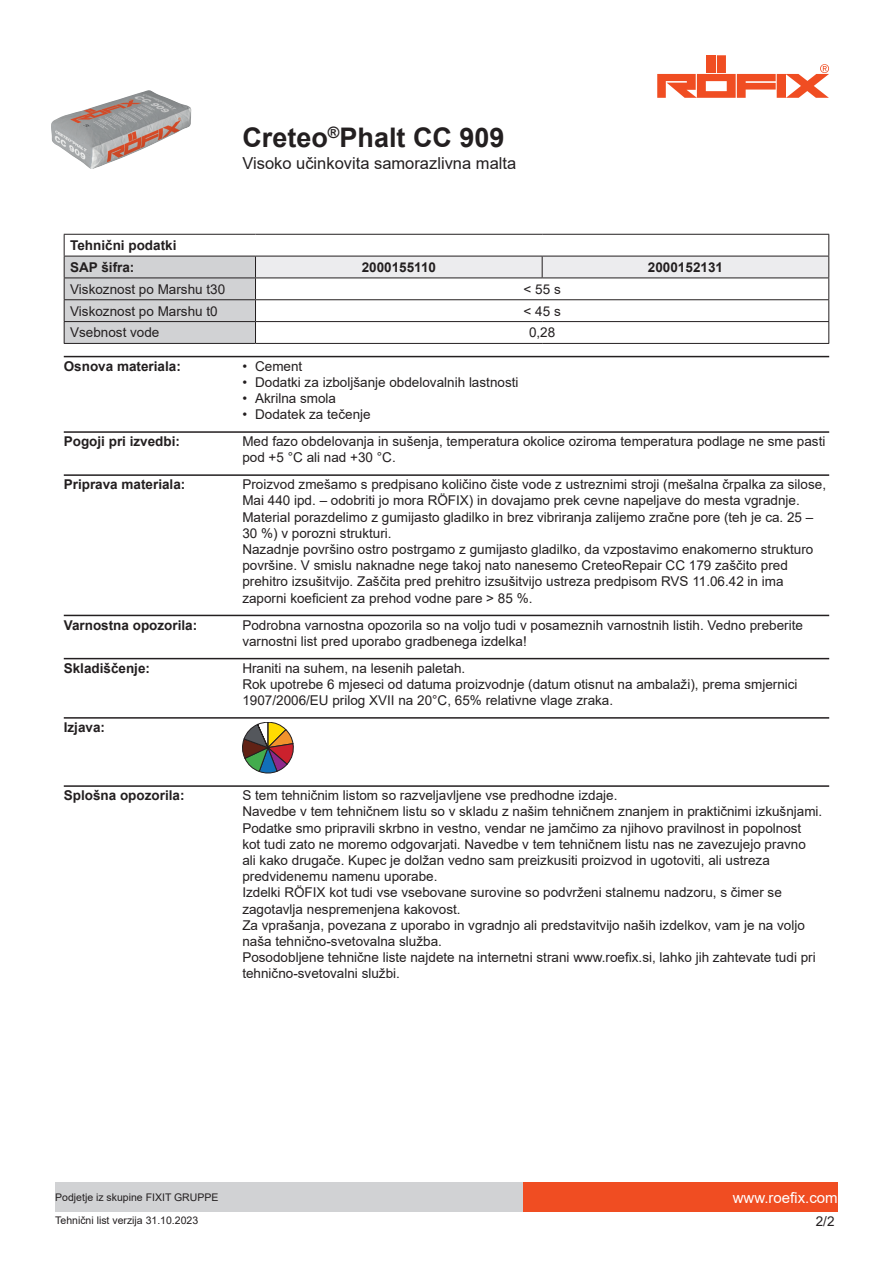
<style>
.page{position:relative;width:893px;height:1263px;background:#fff}
.page>*{position:absolute;margin:0;border:0;box-sizing:border-box;transform-origin:0 0}
.t1{font:700 27px "Arial";color:#231f20}
.t2{font:16.5px "Arial";color:#231f20}
.t3{font:15px "Arial";color:#fff}
.t4{font:13.5px/16.2px "Arial";color:#231f20}
.t5{font:700 13.5px/21.9px "Arial";color:#231f20}
.t6{font:10.5px "Arial";color:#231f20}
</style>
<div class="page">
<img style="left:51px;top:90px;width:140px;height:79px">
<div style="left:717px;top:55px;width:9px;height:18px;background:#f04d22"></div>
<div style="left:707px;top:55px;width:9px;height:18px;background:#f04d22"></div>
<svg style="left:657px;top:64px;width:172px;height:34px"></svg>
<div style="left:523px;top:1182px;width:315px;height:30px;background:#f04d22"></div>
<div style="left:55px;top:1182px;width:468px;height:30px;background:#d1d2d4"></div>
<hr style="left:64px;top:234px;width:191px;height:1px;background:#231f20">
<hr style="left:255px;top:234px;width:287px;height:1px;background:#231f20">
<hr style="left:542px;top:234px;width:287px;height:1px;background:#231f20">
<svg style="left:64px;top:235px;width:765px;height:108px"></svg>
<hr style="left:64px;top:343px;width:191px;height:1px;background:#231f20">
<hr style="left:255px;top:343px;width:287px;height:1px;background:#231f20">
<hr style="left:542px;top:343px;width:287px;height:1px;background:#231f20">
<hr style="left:64px;top:356px;width:765px;height:1px;background:#231f20">
<hr style="left:64px;top:431px;width:765px;height:2px;background:#231f20">
<hr style="left:64px;top:474px;width:765px;height:2px;background:#231f20">
<hr style="left:64px;top:615px;width:765px;height:1px;background:#231f20">
<hr style="left:64px;top:658px;width:765px;height:1px;background:#231f20">
<hr style="left:64px;top:717px;width:765px;height:2px;background:#231f20">
<svg style="left:242px;top:722px;width:51px;height:51px"></svg>
<hr style="left:64px;top:785px;width:765px;height:2px;background:#231f20">
<p class="t5" style="left:70px;top:235px;width:108px">Tehnični podatki<br>SAP šifra:</p>
<h1 class="t1" style="left:242px;top:119px;width:264px">Creteo<sup>®</sup>Phalt CC 909</h1>
<p class="t2" style="left:242px;top:152px;width:275px">Visoko učinkovita samorazlivna malta</p>
<p class="t5" style="left:362px;top:256px;width:76px">2000155110</p>
<p class="t5" style="left:648px;top:256px;width:77px">2000152131</p>
<p class="t4" style="left:70px;top:281px;width:157px">Viskoznost po Marshu t30</p>
<p class="t4" style="left:524px;top:281px;width:39px">&lt; 55 s</p>
<p class="t4" style="left:70px;top:303px;width:149px">Viskoznost po Marshu t0</p>
<p class="t4" style="left:524px;top:303px;width:39px">&lt; 45 s</p>
<p class="t4" style="left:70px;top:324px;width:91px">Vsebnost vode</p>
<p class="t4" style="left:529px;top:324px;width:28px">0,28</p>
<p class="t5" style="left:64px;top:355px;width:119px">Osnova materiala:</p>
<p class="t4" style="left:242px;top:358px;width:62px">• Cement</p>
<p class="t4" style="left:242px;top:374px;width:278px">• Dodatki za izboljšanje obdelovalnih lastnosti</p>
<p class="t4" style="left:242px;top:390px;width:95px">• Akrilna smola</p>
<p class="t4" style="left:242px;top:406px;width:130px">• Dodatek za tečenje</p>
<p class="t5" style="left:64px;top:431px;width:118px">Pogoji pri izvedbi:</p>
<p class="t4" style="left:242px;top:433px;width:585px">Med fazo obdelovanja in sušenja, temperatura okolice oziroma temperatura podlage ne sme pasti pod +5 °C ali nad +30 °C.</p>
<p class="t5" style="left:64px;top:474px;width:123px">Priprava materiala:</p>
<p class="t4" style="left:242px;top:476px;width:585px">Proizvod zmešamo s predpisano količino čiste vode z ustreznimi stroji (mešalna črpalka za silose, Mai 440 ipd. – odobriti jo mora RÖFIX) in dovajamo prek cevne napeljave do mesta vgradnje.<br>Material porazdelimo z gumijasto gladilko in brez vibriranja zalijemo zračne pore (teh je ca. 25 – 30 %) v porozni strukturi.<br>Nazadnje površino ostro postrgamo z gumijasto gladilko, da vzpostavimo enakomerno strukturo površine. V smislu naknadne nege takoj nato nanesemo CreteoRepair CC 179 zaščito pred prehitro izsušitvijo. Zaščita pred prehitro izsušitvijo ustreza predpisom RVS 11.06.42 in ima zaporni koeficient za prehod vodne pare &gt; 85 %.</p>
<p class="t5" style="left:64px;top:614px;width:135px">Varnostna opozorila:</p>
<p class="t4" style="left:242px;top:617px;width:562px">Podrobna varnostna opozorila so na voljo tudi v posameznih varnostnih listih. Vedno preberite varnostni list pred uporabo gradbenega izdelka!</p>
<p class="t5" style="left:64px;top:657px;width:88px">Skladiščenje:</p>
<p class="t4" style="left:242px;top:660px;width:557px">Hraniti na suhem, na lesenih paletah.<br>Rok upotrebe 6 mjeseci od datuma proizvodnje (datum otisnut na ambalaži), prema smjernici<br>1907/2006/EU prilog XVII na 20°C, 65% relativne vlage zraka.</p>
<p class="t5" style="left:64px;top:716px;width:43px">Izjava:</p>
<p class="t5" style="left:64px;top:785px;width:122px">Splošna opozorila:</p>
<p class="t4" style="left:242px;top:787px;width:581px">S tem tehničnim listom so razveljavljene vse predhodne izdaje.<br>Navedbe v tem tehničnem listu so v skladu z našim tehničnem znanjem in praktičnimi izkušnjami.<br>Podatke smo pripravili skrbno in vestno, vendar ne jamčimo za njihovo pravilnost in popolnost kot tudi zato ne moremo odgovarjati. Navedbe v tem tehničnem listu nas ne zavezujejo pravno ali kako drugače. Kupec je dolžan vedno sam preizkusiti proizvod in ugotoviti, ali ustreza predvidenemu namenu uporabe.<br>Izdelki RÖFIX kot tudi vse vsebovane surovine so podvrženi stalnemu nadzoru, s čimer se zagotavlja nespremenjena kakovost.<br>Za vprašanja, povezana z uporabo in vgradnjo ali predstavitvijo naših izdelkov, vam je na voljo naša tehnično-svetovalna služba.<br>Posodobljene tehnične liste najdete na internetni strani www.roefix.si, lahko jih zahtevate tudi pri tehnično-svetovalni službi.</p>
<p class="t6" style="left:55px;top:1190px;width:165px">Podjetje iz skupine FIXIT GRUPPE</p>
<p class="t3" style="left:733px;top:1187px;width:107px">www.roefix.com</p>
<p class="t6" style="left:55px;top:1213px;width:144px">Tehnični list verzija 31.10.2023</p>
<p class="t4" style="left:816px;top:1213px;width:20px">2/2</p>
</div>
